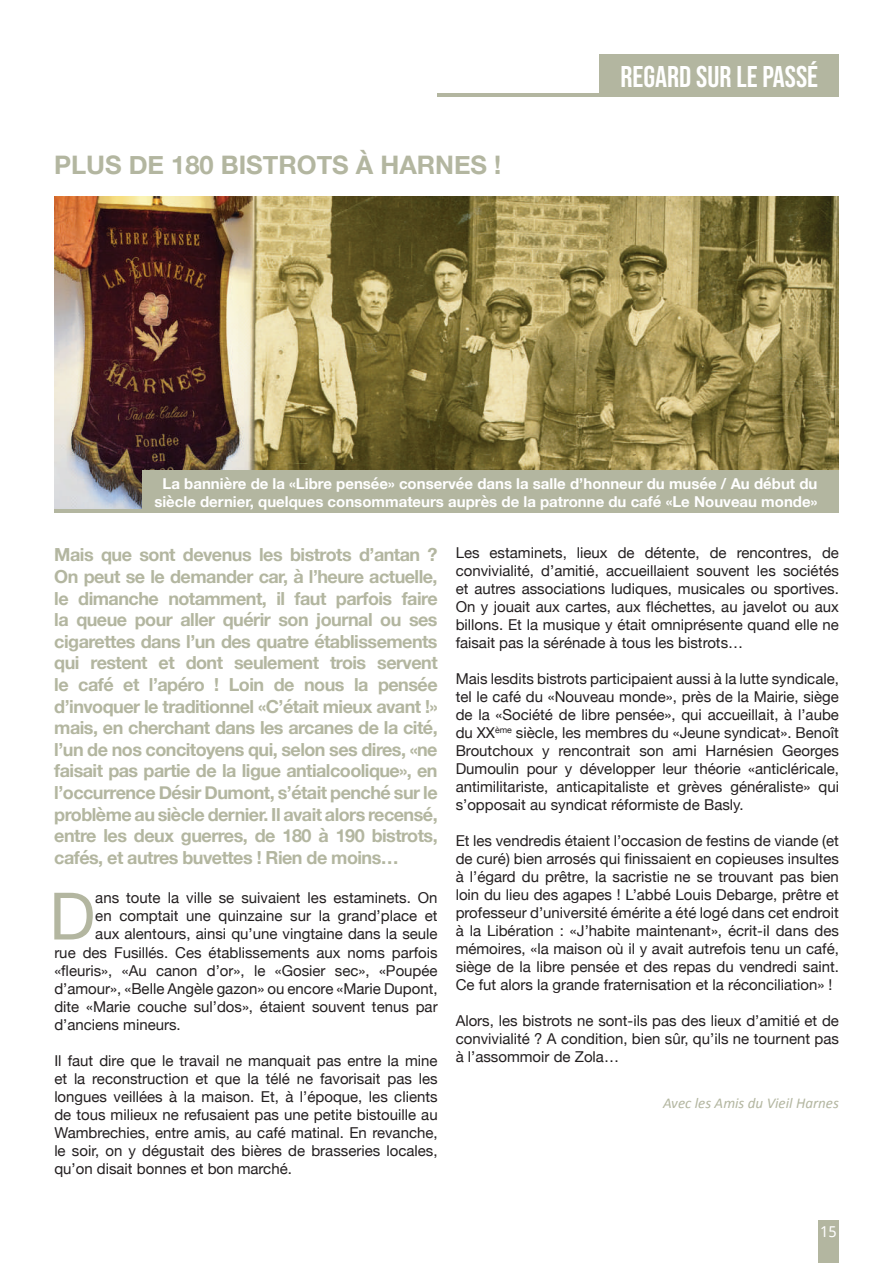
<style>
.page{position:relative;width:893px;height:1263px;background:#fff}
.page>*{position:absolute;margin:0;border:0;box-sizing:border-box;transform-origin:0 0}
.t1{font:65.4px "Helvetica Neue";color:#b3b6a0}
.t2{font:30px "Bebas Neue";color:#fff}
.t3{font:700 25.5px "Helvetica Neue";color:#b3b6a0}
.t4{font:700 18px/21.6px "Helvetica Neue";letter-spacing:-.03em;color:#b3b6a0;text-align:justify}
.t5{font:15px/18px "Helvetica Neue";color:#231f20;text-align:justify}
.t6{font:700 15px/18px "Helvetica Neue";color:#fff;text-align:center}
.t7{font:italic 15px "Calibri";color:#b3b6a0}
.t8{font:15px "Droid Sans";color:#fff}
</style>
<div class="page">
<div style="left:600px;top:54px;width:239px;height:43px;background:#b3b6a0"></div>
<hr style="left:437px;top:94px;width:402px;height:3px;background:#b3b6a0">
<div style="left:819px;top:1221px;width:20px;height:42px;background:#b3b6a0"></div>
<img style="left:54px;top:196px;width:785px;height:313px">
<hr style="left:54px;top:509px;width:785px;height:3px;background:#b3b6a0">
<div style="left:142px;top:470px;width:697px;height:42px;background:#b3b6a0"></div>
<h3 class="t3" style="left:54px;top:145px;width:449px">PLUS DE 180 BISTROTS À HARNES !</h3>
<h2 class="t2" style="left:620px;top:59px;width:199px">REGARD SUR LE PASSÉ</h2>
<p class="t6" style="left:154px;top:475px;width:664px">La bannière de la «Libre pensée» conservée dans la salle d’honneur du musée / Au début du siècle dernier, quelques consommateurs auprès de la patronne du café «Le Nouveau monde»</p>
<p class="t4" style="left:54px;top:545px;width:385px">Mais que sont devenus les bistrots d’antan ?<br>On peut se le demander car, à l’heure actuelle, le dimanche notamment, il faut parfois faire la queue pour aller quérir son journal ou ses cigarettes dans l’un des quatre établissements qui restent et dont seulement trois servent le café et l’apéro ! Loin de nous la pensée d’invoquer le traditionnel «C’était mieux avant !» mais, en cherchant dans les arcanes de la cité, l’un de nos concitoyens qui, selon ses dires, «ne faisait pas partie de la ligue antialcoolique», en l’occurrence Désir Dumont, s’était penché sur le problème au siècle dernier. Il avait alors recensé, entre les deux guerres, de 180 à 190 bistrots, cafés, et autres buvettes ! Rien de moins…</p>
<h1 class="t1" style="left:49px;top:877px;width:48px">D</h1>
<p class="t5" style="left:95px;top:889px;width:344px">ans toute la ville se suivaient les estaminets. On</p>
<p class="t5" style="left:95px;top:907px;width:344px">en comptait une quinzaine sur la grand’place et</p>
<p class="t5" style="left:95px;top:925px;width:344px">aux alentours, ainsi qu’une vingtaine dans la seule</p>
<p class="t5" style="left:54px;top:943px;width:385px">rue des Fusillés. Ces établissements aux noms parfois</p>
<p class="t5" style="left:54px;top:961px;width:385px">«fleuris», «Au canon d’or», le «Gosier sec», «Poupée</p>
<p class="t5" style="left:54px;top:979px;width:385px">d’amour», «Belle Angèle gazon» ou encore «Marie Dupont,</p>
<p class="t5" style="left:54px;top:997px;width:385px">dite «Marie couche sul’dos», étaient souvent tenus par</p>
<p class="t5" style="left:54px;top:1015px;width:128px">d’anciens mineurs.</p>
<p class="t5" style="left:54px;top:1051px;width:385px">Il faut dire que le travail ne manquait pas entre la mine et la reconstruction et que la télé ne favorisait pas les longues veillées à la maison. Et, à l’époque, les clients de tous milieux ne refusaient pas une petite bistouille au Wambrechies, entre amis, au café matinal. En revanche, le soir, on y dégustait des bières de brasseries locales, qu’on disait bonnes et bon marché.</p>
<p class="t5" style="left:456px;top:544px;width:385px">Les estaminets, lieux de détente, de rencontres, de convivialité, d’amitié, accueillaient souvent les sociétés et autres associations ludiques, musicales ou sportives.<br>On y jouait aux cartes, aux fléchettes, au javelot ou aux billons. Et la musique y était omniprésente quand elle ne faisait pas la sérénade à tous les bistrots…</p>
<p class="t5" style="left:456px;top:670px;width:385px">Mais lesdits bistrots participaient aussi à la lutte syndicale, tel le café du «Nouveau monde», près de la Mairie, siège de la «Société de libre pensée», qui accueillait, à l’aube du XX<sup>ème</sup> siècle, les membres du «Jeune syndicat». Benoît Broutchoux y rencontrait son ami Harnésien Georges Dumoulin pour y développer leur théorie «anticléricale, antimilitariste, anticapitaliste et grèves généraliste» qui s’opposait au syndicat réformiste de Basly.</p>
<p class="t5" style="left:456px;top:832px;width:385px">Et les vendredis étaient l’occasion de festins de viande (et de curé) bien arrosés qui finissaient en copieuses insultes à l’égard du prêtre, la sacristie ne se trouvant pas bien loin du lieu des agapes ! L’abbé Louis Debarge, prêtre et professeur d’université émérite a été logé dans cet endroit à la Libération : «J’habite maintenant», écrit-il dans des mémoires, «la maison où il y avait autrefois tenu un café, siège de la libre pensée et des repas du vendredi saint.<br>Ce fut alors la grande fraternisation et la réconciliation» !</p>
<p class="t5" style="left:456px;top:1012px;width:385px">Alors, les bistrots ne sont-ils pas des lieux d’amitié et de convivialité ? A condition, bien sûr, qu’ils ne tournent pas à l’assommoir de Zola…</p>
<p class="t7" style="left:663px;top:1093px;width:177px">Avec les Amis du Vieil Harnes</p>
<p class="t8" style="left:820px;top:1221px;width:18px">15</p>
</div>
